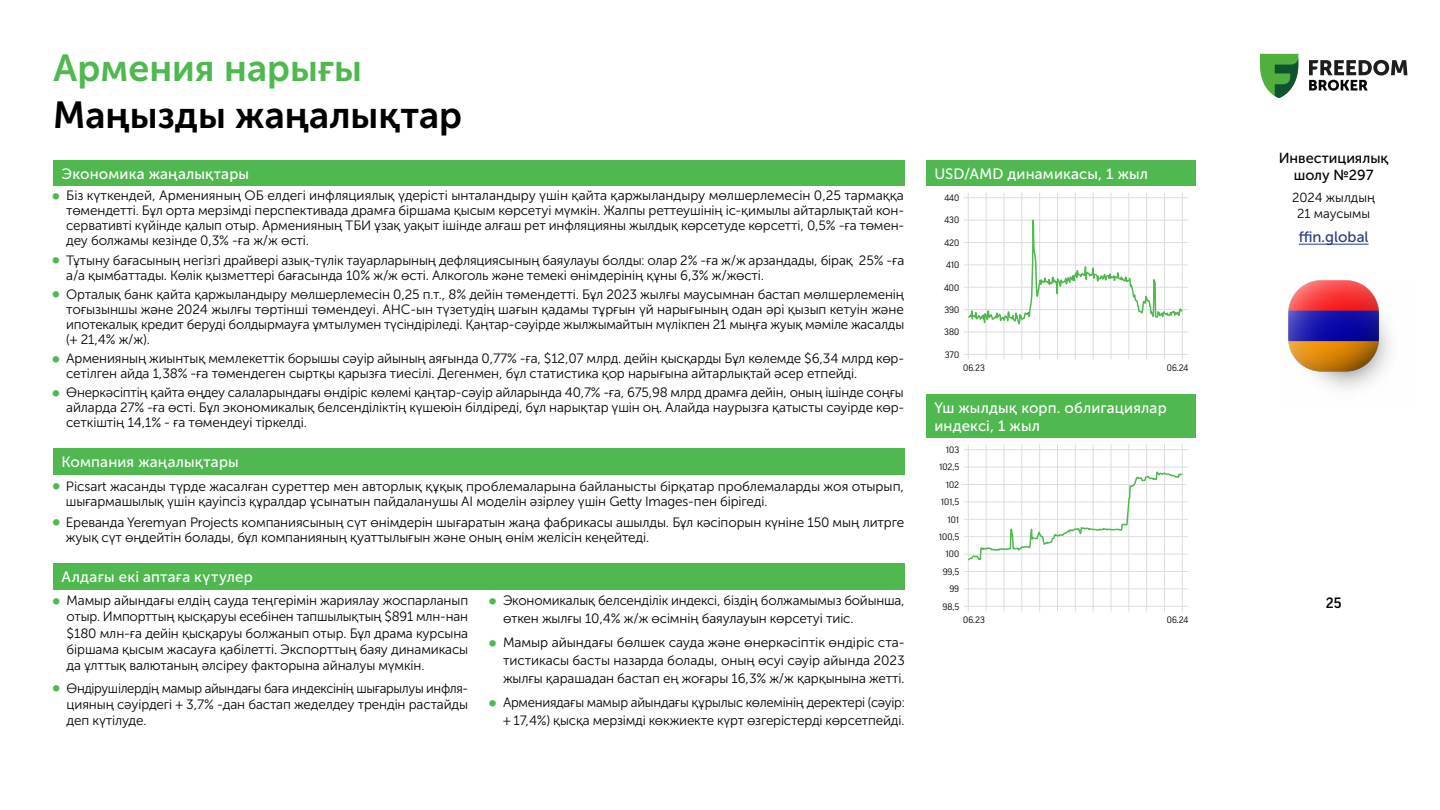
<style>
.page{position:relative;width:1440px;height:810px;background:#fff}
.page>*{position:absolute;margin:0;border:0;box-sizing:border-box;transform-origin:0 0}
.t1{font:37.5px "Museo Sans Cyrl 700";color:#000}
.t2{font:37.5px "Museo Sans Cyrl 700";color:#4fb84f}
.t3{font:15px/18px "Museo Sans Cyrl 500";letter-spacing:.01em;color:#fff}
.t4{font:15px "Museo Sans Cyrl 500";color:#293882}
.t5{font:14.48px/17.4px "Museo Sans Cyrl 500";color:#000;text-align:center}
.t6{font:500 14.48px "Good Pro";color:#000}
.t7{font:13.5px/15px "Museo Sans Cyrl 300";letter-spacing:-.01em;color:#000;text-align:justify}
.t8{font:13.05px/15.7px "Museo Sans Cyrl 300";color:#000;text-align:center}
.t9{font:9px/17.4px "Good Pro";color:#000;text-align:right}
</style>
<div class="page">
<hr style="left:1299px;top:244px;width:70px;height:1px;background:#293882">
<svg style="left:1260px;top:54px;width:38px;height:44px"></svg>
<svg style="left:1309px;top:60px;width:98px;height:31px"></svg>
<img style="left:1288px;top:281px;width:102px;height:108px">
<div style="left:53px;top:161px;width:852px;height:25px;background:#4fb84f"></div>
<div style="left:926px;top:395px;width:270px;height:43px;background:#4fb84f"></div>
<hr style="left:964px;top:449px;width:224px;height:1px;background:#dcddde">
<hr style="left:964px;top:467px;width:224px;height:1px;background:#dcddde">
<hr style="left:962px;top:484px;width:224px;height:1px;background:#dcddde">
<hr style="left:964px;top:519px;width:224px;height:1px;background:#dcddde">
<hr style="left:964px;top:502px;width:224px;height:1px;background:#dcddde">
<hr style="left:964px;top:536px;width:224px;height:1px;background:#dcddde">
<hr style="left:964px;top:571px;width:224px;height:1px;background:#dcddde">
<hr style="left:964px;top:589px;width:224px;height:1px;background:#dcddde">
<hr style="left:964px;top:554px;width:224px;height:1px;background:#dcddde">
<hr style="left:964px;top:606px;width:224px;height:1px;background:#dcddde">
<hr style="left:1146px;top:444px;width:1px;height:168px;background:#dcddde">
<hr style="left:1128px;top:444px;width:1px;height:168px;background:#dcddde">
<hr style="left:1111px;top:444px;width:1px;height:168px;background:#dcddde">
<hr style="left:1093px;top:444px;width:1px;height:168px;background:#dcddde">
<hr style="left:1075px;top:444px;width:1px;height:168px;background:#dcddde">
<hr style="left:1057px;top:444px;width:1px;height:168px;background:#dcddde">
<hr style="left:1039px;top:444px;width:1px;height:168px;background:#dcddde">
<hr style="left:1021px;top:444px;width:1px;height:168px;background:#dcddde">
<hr style="left:1004px;top:444px;width:1px;height:168px;background:#dcddde">
<hr style="left:986px;top:444px;width:1px;height:168px;background:#dcddde">
<hr style="left:968px;top:444px;width:1px;height:168px;background:#dcddde">
<hr style="left:1164px;top:444px;width:1px;height:168px;background:#dcddde">
<hr style="left:1182px;top:444px;width:1px;height:168px;background:#dcddde">
<svg style="left:968px;top:470px;width:214px;height:92px"></svg>
<div style="left:926px;top:161px;width:270px;height:25px;background:#4fb84f"></div>
<hr style="left:964px;top:197px;width:224px;height:1px;background:#dcddde">
<hr style="left:964px;top:354px;width:224px;height:1px;background:#dcddde">
<hr style="left:964px;top:332px;width:224px;height:1px;background:#dcddde">
<hr style="left:964px;top:287px;width:224px;height:1px;background:#dcddde">
<hr style="left:964px;top:309px;width:224px;height:1px;background:#dcddde">
<hr style="left:964px;top:242px;width:224px;height:1px;background:#dcddde">
<hr style="left:964px;top:220px;width:224px;height:1px;background:#dcddde">
<hr style="left:964px;top:265px;width:224px;height:1px;background:#dcddde">
<hr style="left:1146px;top:193px;width:1px;height:167px;background:#dcddde">
<hr style="left:1128px;top:193px;width:1px;height:167px;background:#dcddde">
<hr style="left:1111px;top:193px;width:1px;height:167px;background:#dcddde">
<hr style="left:1093px;top:193px;width:1px;height:167px;background:#dcddde">
<hr style="left:1075px;top:193px;width:1px;height:167px;background:#dcddde">
<hr style="left:1057px;top:193px;width:1px;height:167px;background:#dcddde">
<hr style="left:1039px;top:193px;width:1px;height:167px;background:#dcddde">
<hr style="left:1021px;top:193px;width:1px;height:167px;background:#dcddde">
<hr style="left:1004px;top:193px;width:1px;height:167px;background:#dcddde">
<hr style="left:986px;top:193px;width:1px;height:167px;background:#dcddde">
<hr style="left:968px;top:193px;width:1px;height:167px;background:#dcddde">
<hr style="left:1164px;top:193px;width:1px;height:167px;background:#dcddde">
<hr style="left:1182px;top:193px;width:1px;height:167px;background:#dcddde">
<svg style="left:968px;top:198px;width:215px;height:126px"></svg>
<div style="left:53px;top:449px;width:852px;height:26px;background:#4fb84f"></div>
<div style="left:53px;top:563px;width:852px;height:26px;background:#4fb84f"></div>
<h1 class="t2" style="left:53px;top:47px;width:310px">Армения нарығы</h1>
<h1 class="t1" style="left:53px;top:95px;width:411px">Маңызды жаңалықтар</h1>
<p class="t3" style="left:62px;top:165px;width:189px">Экономика жаңалықтары</p>
<p class="t7" style="left:66px;top:188px;width:839px">Біз күткендей, Арменияның ОБ елдегі инфляциялық үдерісті ынталандыру үшін қайта қаржыландыру мөлшерлемесін 0,25 тармаққа төмендетті. Бұл орта мерзімді перспективада драмға біршама қысым көрсетуі мүмкін. Жалпы реттеушінің іс-қимылы айтарлықтай кон&shy;сервативті күйінде қалып отыр. Арменияның ТБИ ұзақ уақыт ішінде алғаш рет инфляцияны жылдық көрсетуде көрсетті, 0,5% -ға төмен&shy;деу болжамы кезінде 0,3% -ға ж/ж өсті.</p>
<p class="t7" style="left:66px;top:253px;width:840px">Тұтыну бағасының негізгі драйвері азық-түлік тауарларының дефляциясының баяулауы болды: олар 2% -ға ж/ж арзандады, бірақ 25% -ға а/а қымбаттады. Көлік қызметтері бағасында 10% ж/ж өсті. Алкоголь және темекі өнімдерінің құны 6,3% ж/жөсті.</p>
<p class="t7" style="left:66px;top:287px;width:840px">Орталық банк қайта қаржыландыру мөлшерлемесін 0,25 п.т., 8% дейін төмендетті. Бұл 2023 жылғы маусымнан бастап мөлшерлеменің тоғызыншы және 2024 жылғы төртінші төмендеуі. АНС-ын түзетудің шағын қадамы тұрғын үй нарығының одан әрі қызып кетуін және ипотекалық кредит беруді болдырмауға ұмтылумен түсіндіріледі. Қаңтар-сәуірде жылжымайтын мүлікпен 21 мыңға жуық мәміле жасалды (+ 21,4% ж/ж).</p>
<p class="t7" style="left:66px;top:351px;width:839px">Арменияның жиынтық мемлекеттік борышы сәуір айының аяғында 0,77% -ға, $12,07 млрд. дейін қысқарды Бұл көлемде $6,34 млрд көр&shy;сетілген айда 1,38% -ға төмендеген сыртқы қарызға тиесілі. Дегенмен, бұл статистика қор нарығына айтарлықтай әсер етпейді.</p>
<p class="t7" style="left:66px;top:385px;width:839px">Өнеркәсіптің қайта өңдеу салаларындағы өндіріс көлемі қаңтар-сәуір айларында 40,7% -ға, 675,98 млрд драмға дейін, оның ішінде соңғы айларда 27% -ға өсті. Бұл экономикалық белсенділіктің күшеюін білдіреді, бұл нарықтар үшін оң. Алайда наурызға қатысты сәуірде көр&shy;сеткіштің 14,1% - ға төмендеуі тіркелді.</p>
<p class="t3" style="left:62px;top:453px;width:179px">Компания жаңалықтары</p>
<p class="t7" style="left:66px;top:479px;width:840px">Picsart жасанды түрде жасалған суреттер мен авторлық құқық проблемаларына байланысты бірқатар проблемаларды жоя отырып, шығармашылық үшін қауіпсіз құралдар ұсынатын пайдаланушы AI моделін әзірлеу үшін Getty Images-пен бірігеді.</p>
<p class="t7" style="left:66px;top:515px;width:840px">Ереванда Yeremyan Projects компаниясының сүт өнімдерін шығаратын жаңа фабрикасы ашылды. Бұл кәсіпорын күніне 150 мың литрге жуық сүт өңдейтін болады, бұл компанияның қуаттылығын және оның өнім желісін кеңейтеді.</p>
<p class="t3" style="left:62px;top:567px;width:193px">Алдағы екі аптаға күтулер</p>
<p class="t7" style="left:67px;top:593px;width:403px;line-height:16.2px">Мамыр айындағы елдің сауда теңгерімін жариялау жоспарланып отыр. Импорттың қысқаруы есебінен тапшылықтың $891 млн-нан $180 млн-ға дейін қысқаруы болжанып отыр. Бұл драма курсына біршама қысым жасауға қабілетті. Экспорттың баяу динамикасы да ұлттық валютаның әлсіреу факторына айналуы мүмкін.</p>
<p class="t7" style="left:67px;top:680px;width:403px;line-height:16.2px">Өндірушілердің мамыр айындағы баға индексінің шығарылуы инфля&shy;цияның сәуірдегі + 3,7% -дан бастап жеделдеу трендін растайды деп күтілуде.</p>
<p class="t7" style="left:503px;top:592px;width:403px;line-height:17.9px">Экономикалық белсенділік индексі, біздің болжамымыз бойынша, өткен жылғы 10,4% ж/ж өсімнің баяулауын көрсетуі тиіс.</p>
<p class="t7" style="left:503px;top:634px;width:403px;line-height:17.9px">Мамыр айындағы бөлшек сауда және өнеркәсіптік өндіріс ста&shy;тистикасы басты назарда болады, оның өсуі сәуір айында 2023 жылғы қарашадан бастап ең жоғары 16,3% ж/ж қарқынына жетті.</p>
<p class="t7" style="left:503px;top:694px;width:403px;line-height:17.9px">Армениядағы мамыр айындағы құрылыс көлемінің деректері (сәуір: + 17,4%) қысқа мерзімді көкжиекте күрт өзгерістерді көрсетпейді.</p>
<p class="t3" style="left:934px;top:165px;width:215px">USD/AMD динамикасы, 1 жыл</p>
<p class="t9" style="left:945px;top:189px;width:16px">440</p>
<p class="t9" style="left:945px;top:211px;width:16px">430</p>
<p class="t9" style="left:944px;top:234px;width:16px">420</p>
<p class="t9" style="left:946px;top:256px;width:15px">410</p>
<p class="t9" style="left:944px;top:279px;width:16px">400</p>
<p class="t9" style="left:944px;top:301px;width:16px">390</p>
<p class="t9" style="left:944px;top:323px;width:16px">380</p>
<p class="t9" style="left:945px;top:346px;width:16px">370</p>
<p class="t9" style="left:963px;top:359px;width:23px">06.23</p>
<p class="t9" style="left:1167px;top:359px;width:23px">06.24</p>
<p class="t3" style="left:934px;top:399px;width:234px">Үш жылдық корп. облигациялар индексі, 1 жыл</p>
<p class="t9" style="left:939px;top:441px;width:22px">103<br>102,5<br>102<br>101,5<br>101<br>100,5<br>100<br>99,5<br>99<br>98,5</p>
<p class="t9" style="left:963px;top:611px;width:23px">06.23</p>
<p class="t9" style="left:1167px;top:611px;width:23px">06.24</p>
<p class="t5" style="left:1279px;top:149px;width:111px">Инвестициялық шолу №297</p>
<p class="t8" style="left:1292px;top:190px;width:84px">2024 жылдың<br>21 маусымы</p>
<p class="t4" style="left:1299px;top:229px;width:71px">ffin.global</p>
<p class="t6" style="left:1326px;top:595px;width:17px">25</p>
</div>
